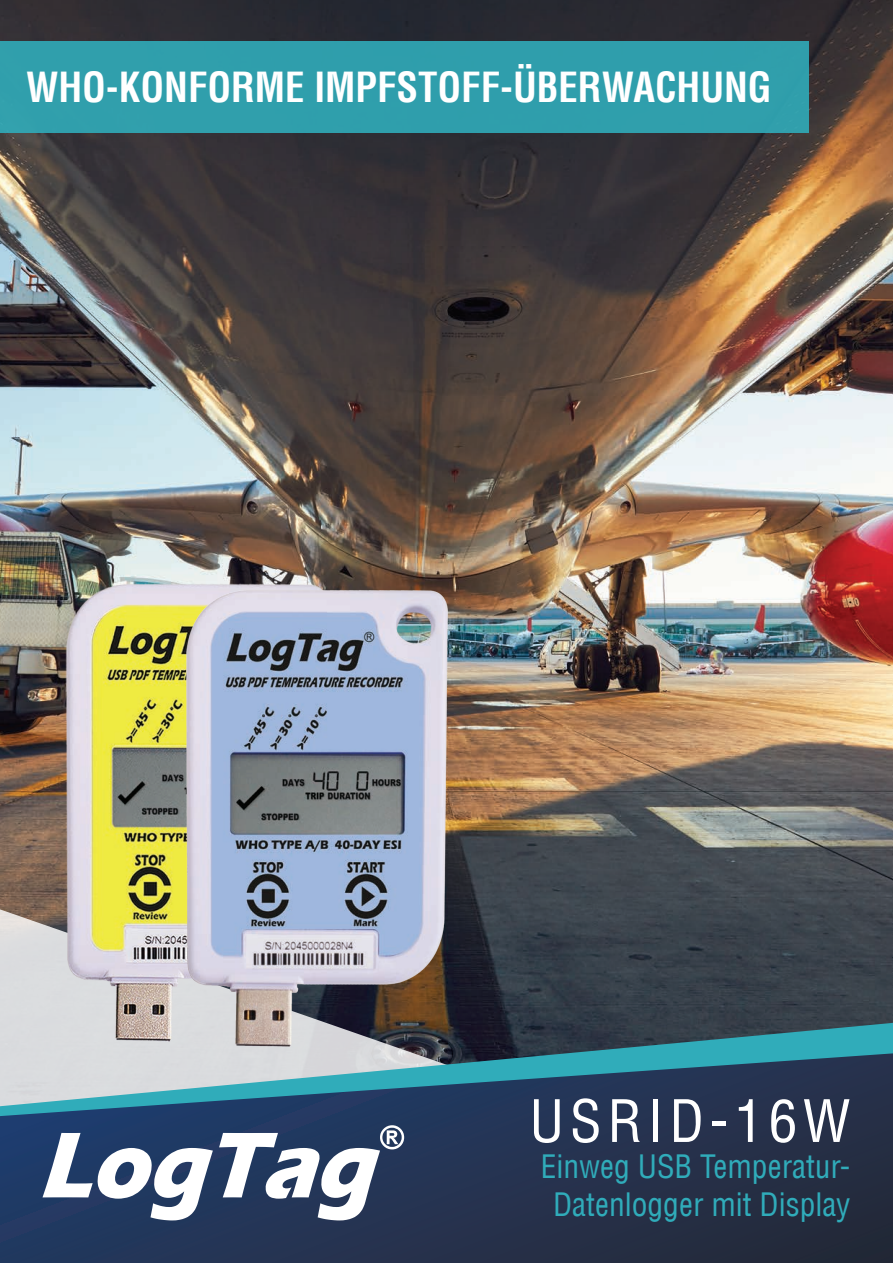
<style>
.page{position:relative;width:893px;height:1263px;background:#fff}
.page>*{position:absolute;margin:0;border:0;box-sizing:border-box;transform-origin:0 0}
.t1{font:condensed 57px "Helvetica LT";letter-spacing:.1em;color:#fff}
.t2{font:700 condensed 40.5px "Helvetica LT";color:#fff;scale:.96 1}
.t3{font:condensed 31.5px/37.8px "Helvetica LT";color:#30acba;text-align:center}
</style>
<div class="page">
<img style="left:0;top:0;width:893px;height:1023px">
<div style="left:0;top:42px;width:809px;height:91px;background:#2f9fac"></div>
<svg style="left:0;top:905px;width:34px;height:118px;background:#d4d2d2"></svg>
<svg style="left:0;top:1023px;width:893px;height:30px;background:#557e88"></svg>
<svg style="left:0;top:1053px;width:893px;height:210px;background:#364d67"></svg>
<img style="left:34px;top:583px;width:324px;height:458px">
<img style="left:155px;top:589px;width:324px;height:459px">
<svg style="left:43px;top:1125px;width:361px;height:95px"></svg>
<p class="t2" style="left:26px;top:62px;width:778px">WHO-KONFORME IMPFSTOFF-ÜBERWACHUNG</p>
<h1 class="t1" style="left:529px;top:1085px;width:323px">USRID-16W</h1>
<p class="t3" style="left:541px;top:1147px;width:311px">Einweg USB Temperatur-<br>Datenlogger mit Display</p>
</div>
